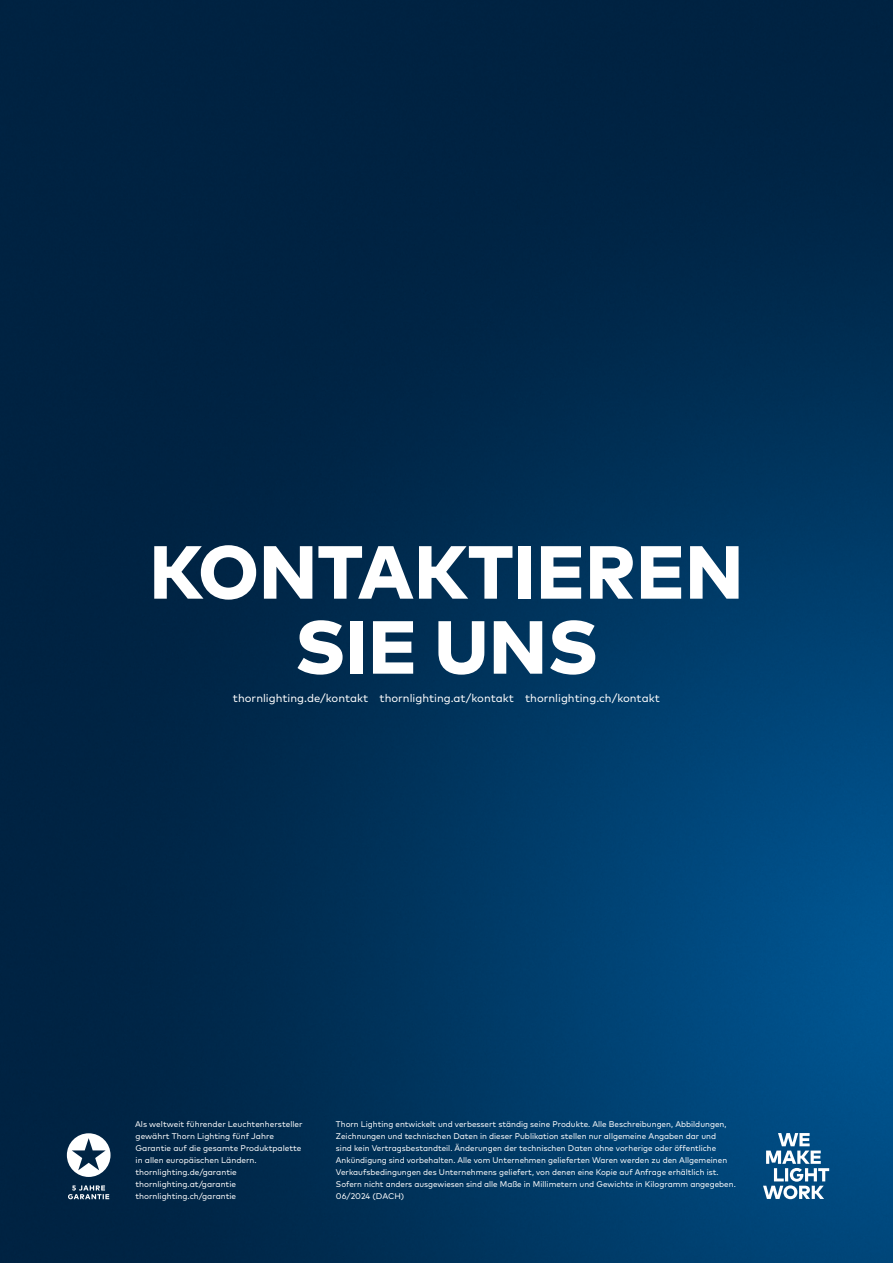
<style>
.page{position:relative;width:893px;height:1263px;background:#fff}
.page>*{position:absolute;margin:0;border:0;box-sizing:border-box;transform-origin:0 0}
.t1{font:800 75px/75px "Mark Pro";letter-spacing:.005em;color:#fff;text-align:center}
.t2{font:11.25px "Mark Pro";color:#fff}
.t3{font:8.25px/12px "Mark Pro";color:#fff}
</style>
<div class="page">
<img style="left:0;top:0;width:893px;height:1263px">
<svg style="left:763px;top:1133px;width:66px;height:66px"></svg>
<svg style="left:67px;top:1133px;width:44px;height:44px"></svg>
<svg style="left:68px;top:1185px;width:41px;height:14px"></svg>
<h1 class="t1" style="left:149px;top:528px;width:595px">KONTAKTIEREN<br>SIE UNS</h1>
<h2 class="t2" style="left:233px;top:690px;width:428px">thornlighting.de/kontakt thornlighting.at/kontakt thornlighting.ch/kontakt</h2>
<p class="t3" style="left:135px;top:1117px;width:169px">Als weltweit führender Leuchten hersteller gewährt Thorn Lighting fünf Jahre Garantie auf die gesamte Produktpalette in allen europäischen Ländern. thornlighting.de/garantie thornlighting.at/garantie thornlighting.ch/garantie</p>
<p class="t3" style="left:336px;top:1117px;width:401px">Thorn Lighting entwickelt und verbessert ständig seine Produkte. Alle Beschreibungen, Abbildungen, Zeichnungen und technischen Daten in dieser Publikation stellen nur allgemeine Angaben dar und<br>sind kein Vertragsbestandteil. Änderungen der technischen Daten ohne vorherige oder öffentliche Ankündigung sind vorbehalten. Alle vom Unternehmen gelieferten Waren werden zu den Allgemeinen Verkaufsbedingungen des Unternehmens geliefert, von denen eine Kopie auf Anfrage erhältlich ist.<br>Sofern nicht anders ausgewiesen sind alle Maße in Millimetern und Gewichte in Kilogramm angegeben.<br>06/2024 (DACH)</p>
</div>
